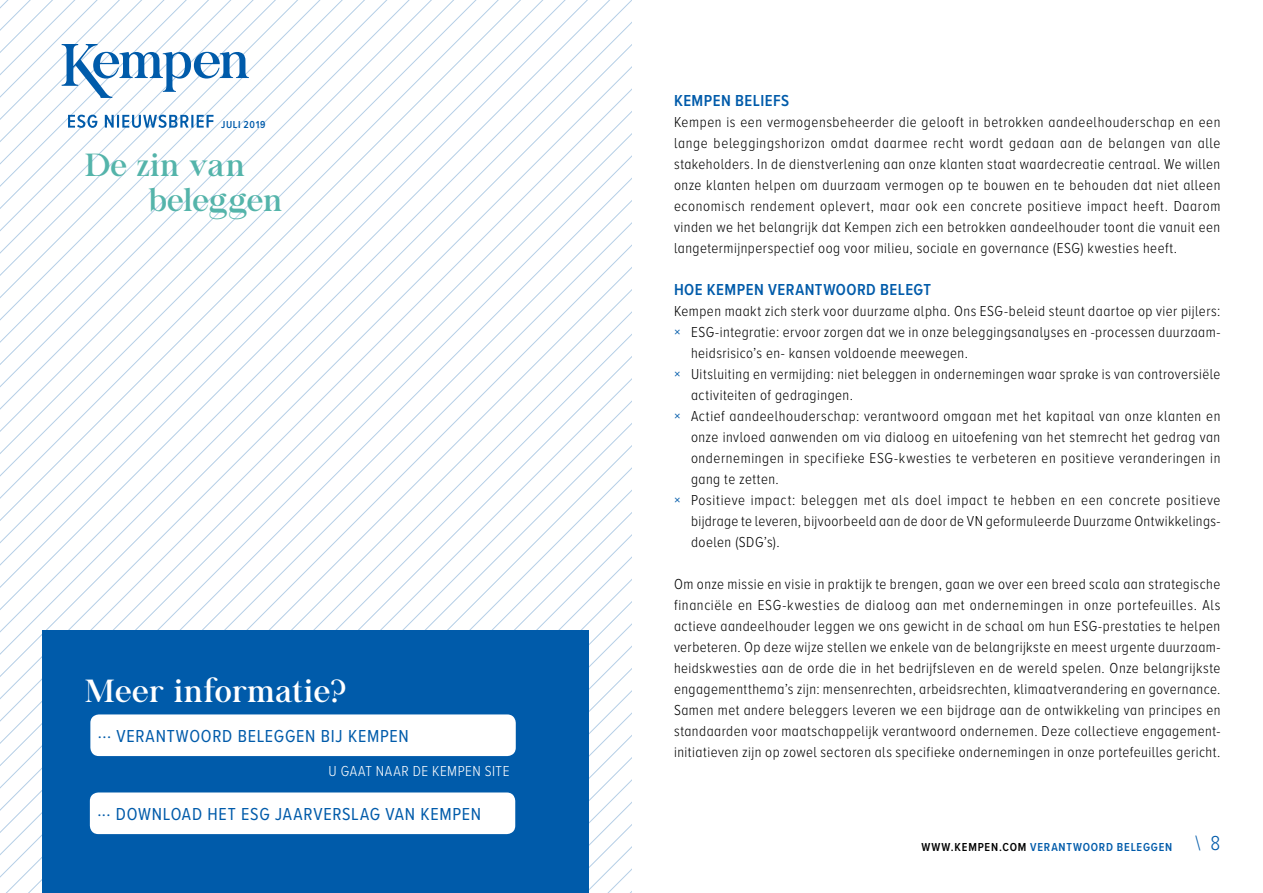
<style>
.page{position:relative;width:1263px;height:893px;background:#fff}
.page>*{position:absolute;margin:0;border:0;box-sizing:border-box;transform-origin:0 0}
.t1{font:31.5px/34.5px "Kempen Chapaza";letter-spacing:.015em;color:#54b4aa}
.t2{font:31.5px "Kempen Chapaza";letter-spacing:.03em;color:#fff}
.t3{font:18px "Proxima Nova A Cond";letter-spacing:.04em;color:#005baa}
.t4{font:600 16.5px "Proxima Nova A Cond";letter-spacing:.03em;color:#005baa}
.t5{font:300 15px/21px "Proxima Nova A Cond";letter-spacing:.03em;color:#000;text-align:justify}
.t6{font:300 15px "Proxima Nova A Cond";letter-spacing:.035em;color:#fff}
.t7{font:600 12px "Proxima Nova A Cond";letter-spacing:.07em;color:#005baa}
.t8{font:600 10.5px "Proxima Nova A Cond";letter-spacing:.06em;color:#005baa}
.s1{font-weight:400;color:#005baa}
.s2{color:#000}
.s3{font-weight:300;font-size:21px}
</style>
<div class="page">
<svg style="left:0;top:0;width:631px;height:893px"></svg>
<svg style="left:62px;top:44px;width:187px;height:54px"></svg>
<svg style="left:68px;top:115px;width:145px;height:13px"></svg>
<div style="left:43px;top:631px;width:546px;height:262px;background:#005baa"></div>
<div style="left:90px;top:714px;width:426px;height:42px;background:#fff;border-radius:9px"></div>
<div style="left:90px;top:792px;width:425px;height:42px;background:#fff;border-radius:9px"></div>
<p class="t8" style="left:221px;top:116px;width:46px">JULI 2019</p>
<h1 class="t1" style="left:149px;top:151px;width:135px;text-indent:-64px">De zin van beleggen</h1>
<h1 class="t2" style="left:85px;top:670px;width:263px">Meer informatie?</h1>
<p class="t3" style="left:98px;top:723px;width:312px">... VERANTWOORD BELEGGEN BIJ KEMPEN</p>
<p class="t6" style="left:328px;top:760px;width:182px">U GAAT NAAR DE KEMPEN SITE</p>
<p class="t3" style="left:97px;top:801px;width:385px">... DOWNLOAD HET ESG JAARVERSLAG VAN KEMPEN</p>
<p class="t4" style="left:674px;top:88px;width:117px">KEMPEN BELIEFS</p>
<p class="t5" style="left:674px;top:111px;width:548px">Kempen is een vermogensbeheerder die gelooft in betrokken aandeelhouderschap en een lange beleggingshorizon omdat daarmee recht wordt gedaan aan de belangen van alle stakeholders. In de dienstverlening aan onze klanten staat waardecreatie centraal. We willen onze klanten helpen om duurzaam vermogen op te bouwen en te behouden dat niet alleen economisch rendement oplevert, maar ook een concrete positieve impact heeft. Daarom vinden we het belangrijk dat Kempen zich een betrokken aandeelhouder toont die vanuit een langetermijnperspectief oog voor milieu, sociale en governance (ESG) kwesties heeft.</p>
<p class="t4" style="left:674px;top:277px;width:259px">HOE KEMPEN VERANTWOORD BELEGT</p>
<p class="t5" style="left:674px;top:300px;width:548px">Kempen maakt zich sterk voor duurzame alpha. Ons ESG-beleid steunt daartoe op vier pijlers:</p>
<p class="t5" style="left:674px;top:321px;width:548px"><span class="s1">×</span> ESG-integratie: ervoor zorgen dat we in onze beleggingsanalyses en -processen duurzaam-</p>
<p class="t5" style="left:691px;top:342px;width:279px">heidsrisico’s en- kansen voldoende meewegen.</p>
<p class="t5" style="left:674px;top:363px;width:548px"><span class="s1">×</span> Uitsluiting en vermijding: niet beleggen in ondernemingen waar sprake is van controversiële</p>
<p class="t5" style="left:691px;top:384px;width:164px">activiteiten of gedragingen.</p>
<p class="t5" style="left:674px;top:405px;width:548px"><span class="s1">×</span> Actief aandeelhouderschap: verantwoord omgaan met het kapitaal van onze klanten en</p>
<p class="t5" style="left:691px;top:426px;width:531px">onze invloed aanwenden om via dialoog en uitoefening van het stemrecht het gedrag van</p>
<p class="t5" style="left:691px;top:447px;width:531px">ondernemingen in specifieke ESG-kwesties te verbeteren en positieve veranderingen in</p>
<p class="t5" style="left:691px;top:468px;width:89px">gang te zetten.</p>
<p class="t5" style="left:674px;top:489px;width:548px"><span class="s1">×</span> Positieve impact: beleggen met als doel impact te hebben en een concrete positieve</p>
<p class="t5" style="left:691px;top:510px;width:530px">bijdrage te leveren, bijvoorbeeld aan de door de VN geformuleerde Duurzame Ontwikkelings-</p>
<p class="t5" style="left:691px;top:531px;width:90px">doelen (SDG’s).</p>
<p class="t5" style="left:674px;top:573px;width:548px">Om onze missie en visie in praktijk te brengen, gaan we over een breed scala aan strategische financiële en ESG-kwesties de dialoog aan met ondernemingen in onze portefeuilles. Als actieve aandeelhouder leggen we ons gewicht in de schaal om hun ESG-prestaties te helpen verbeteren. Op deze wijze stellen we enkele van de belangrijkste en meest urgente duurzaam&shy;heidskwesties aan de orde die in het bedrijfsleven en de wereld spelen. Onze belangrijkste engagementthema’s zijn: mensenrechten, arbeidsrechten, klimaatverandering en governance.<br>Samen met andere beleggers leveren we een bijdrage aan de ontwikkeling van principes en standaarden voor maatschappelijk verantwoord ondernemen. Deze collectieve engagement&shy;initiatieven zijn op zowel sectoren als specifieke ondernemingen in onze portefeuilles gericht.</p>
<p class="t7" style="left:921px;top:838px;width:300px"><span class="s2">WWW.KEMPEN.COM</span> VERANTWOORD BELEGGEN <span class="s3">\ 8</span></p>
</div>
